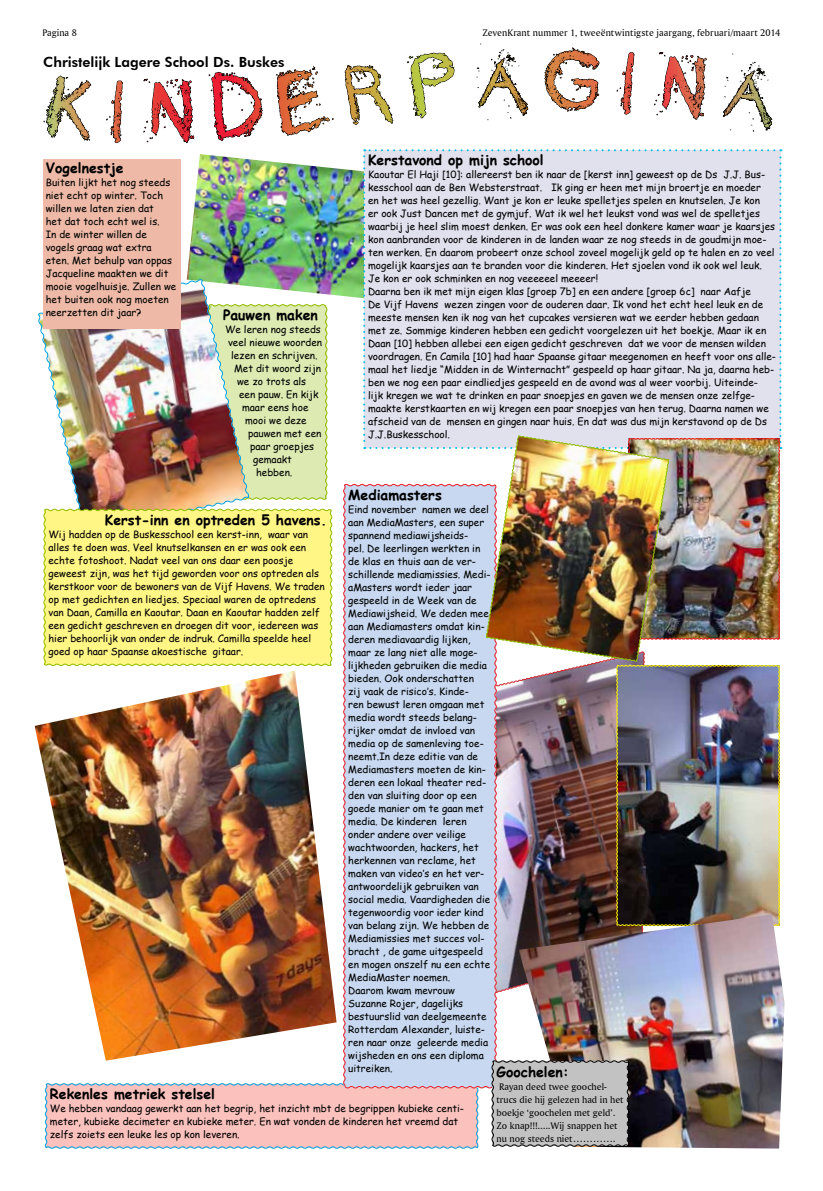
<style>
.page{position:relative;width:823px;height:1191px;background:#fff}
.page>*{position:absolute;margin:0;border:0;box-sizing:border-box;transform-origin:0 0}
.t1{font:700 14px "Comic Sans MS";color:#000}
.t2{font:800 14px "Futura BT";color:#000}
.t3{font:10px/13px "Comic Sans MS";color:#000}
.t4{font:10px/13px "Amerigo BT Roman A";color:#000}
</style>
<div class="page">
<img style="left:187px;top:154px;width:176px;height:144px">
<div style="left:249px;top:304px;width:79px;height:196px;background:#ddebb3"></div>
<img style="left:38px;top:279px;width:211px;height:229px">
<div style="left:43px;top:159px;width:138px;height:170px;background:#eebaa7"></div>
<svg style="left:44px;top:1083px;width:434px;height:66px;background:#f1c1bf"></svg>
<svg style="left:363px;top:149px;width:418px;height:491px;background:#d3d0d9"></svg>
<img style="left:497px;top:661px;width:147px;height:332px">
<img style="left:616px;top:665px;width:163px;height:249px">
<img style="left:518px;top:914px;width:266px;height:234px">
<div style="left:342px;top:483px;width:155px;height:606px;background:#c7d8f0"></div>
<img style="left:486px;top:435px;width:182px;height:226px">
<img style="left:35px;top:670px;width:301px;height:390px">
<div style="left:43px;top:508px;width:289px;height:158px;background:#fff685"></div>
<svg style="left:490px;top:1059px;width:139px;height:88px;background:#bab9b9"></svg>
<svg style="left:43px;top:75px;width:49px;height:66px"></svg>
<svg style="left:106px;top:80px;width:17px;height:64px"></svg>
<svg style="left:143px;top:78px;width:52px;height:66px"></svg>
<svg style="left:208px;top:71px;width:55px;height:70px"></svg>
<svg style="left:276px;top:65px;width:58px;height:71px"></svg>
<svg style="left:344px;top:64px;width:49px;height:61px"></svg>
<svg style="left:407px;top:52px;width:48px;height:67px"></svg>
<svg style="left:476px;top:43px;width:52px;height:78px"></svg>
<svg style="left:544px;top:47px;width:56px;height:65px"></svg>
<svg style="left:616px;top:51px;width:91px;height:69px"></svg>
<svg style="left:722px;top:53px;width:51px;height:79px"></svg>
<p class="t4" style="left:43px;top:26px;width:36px">Pagina 8</p>
<p class="t4" style="left:482px;top:26px;width:299px">ZevenKrant nummer 1, tweeëntwintigste jaargang, februari/maart 2014</p>
<h1 class="t2" style="left:43px;top:54px;width:242px">Christelijk Lagere School Ds. Buskes</h1>
<h1 class="t1" style="left:46px;top:158px;width:79px">Vogelnestje</h1>
<p class="t3" style="left:46px;top:176px;width:132px">Buiten lijkt het nog steeds niet echt op winter. Toch willen we laten zien dat<br>het dat toch echt wel is.<br>In de winter willen de vogels graag wat extra eten. Met behulp van oppas<br>Jacqueline maakten we dit mooie vogelhuisje. Zullen we het buiten ook nog moeten neerzetten dit jaar?</p>
<h1 class="t1" style="left:223px;top:305px;width:96px">Pauwen maken</h1>
<p class="t3" style="left:225px;top:323px;width:97px">We leren nog steeds</p>
<p class="t3" style="left:228px;top:336px;width:95px">veel nieuwe woorden</p>
<p class="t3" style="left:231px;top:349px;width:88px">lezen en schrijven.</p>
<p class="t3" style="left:234px;top:362px;width:88px">Met dit woord zijn</p>
<p class="t3" style="left:237px;top:375px;width:71px">we zo trots als</p>
<p class="t3" style="left:239px;top:388px;width:81px">een pauw. En kijk</p>
<p class="t3" style="left:242px;top:401px;width:68px">maar eens hoe</p>
<p class="t3" style="left:245px;top:414px;width:63px">mooi we deze</p>
<p class="t3" style="left:248px;top:427px;width:75px">pauwen met een</p>
<p class="t3" style="left:250px;top:440px;width:65px">paar groepjes</p>
<p class="t3" style="left:253px;top:453px;width:40px">gemaakt</p>
<p class="t3" style="left:256px;top:466px;width:38px">hebben.</p>
<h1 class="t1" style="left:368px;top:150px;width:177px">Kerstavond op mijn school</h1>
<p class="t3" style="left:368px;top:168px;width:409px">Kaoutar El Haji [10]: allereerst ben ik naar de [kerst inn] geweest op de Ds J.J. Bus&shy;kesschool aan de Ben Websterstraat. Ik ging er heen met mijn broertje en moeder<br>en het was heel gezellig. Want je kon er leuke spelletjes spelen en knutselen. Je kon<br>er ook Just Dancen met de gymjuf. Wat ik wel het leukst vond was wel de spelletjes waarbij je heel slim moest denken. Er was ook een heel donkere kamer waar je kaarsjes kon aanbranden voor de kinderen in de landen waar ze nog steeds in de goudmijn moe&shy;ten werken. En daarom probeert onze school zoveel mogelijk geld op te halen en zo veel mogelijk kaarsjes aan te branden voor die kinderen. Het sjoelen vond ik ook wel leuk.<br>Je kon er ook schminken en nog veeeeeel meeeer!<br>Daarna ben ik met mijn eigen klas [groep 7b] en een andere [groep 6c] naar Aafje<br>De Vijf Havens wezen zingen voor de ouderen daar. Ik vond het echt heel leuk en de meeste mensen ken ik nog van het cupcakes versieren wat we eerder hebben gedaan met ze. Sommige kinderen hebben een gedicht voorgelezen uit het boekje. Maar ik en Daan [10] hebben allebei een eigen gedicht geschreven dat we voor de mensen wilden voordragen. En Camila [10] had haar Spaanse gitaar meegenomen en heeft voor ons alle&shy;maal het liedje “Midden in de Winternacht” gespeeld op haar gitaar. Na ja, daarna heb&shy;ben we nog een paar eindliedjes gespeeld en de avond was al weer voorbij. Uiteinde-<br>lijk kregen we wat te drinken en paar snoepjes en gaven we de mensen onze zelfge&shy;maakte kerstkaarten en wij kregen een paar snoepjes van hen terug. Daarna namen we afscheid van de mensen en gingen naar huis. En dat was dus mijn kerstavond op de Ds J.J.Buskesschool.</p>
<h1 class="t1" style="left:348px;top:485px;width:95px">Mediamasters</h1>
<p class="t3" style="left:348px;top:503px;width:144px">Eind november namen we deel aan MediaMasters, een super spannend mediawijsheids-<br>pel. De leerlingen werkten in de klas en thuis aan de ver&shy;schillende mediamissies. Medi&shy;aMasters wordt ieder jaar gespeeld in de Week van de<br>Mediawijsheid. We deden mee aan Mediamasters omdat kin&shy;deren mediavaardig lijken, maar ze lang niet alle moge&shy;lijkheden gebruiken die media bieden. Ook onderschatten<br>zij vaak de risico’s. Kinde-<br>ren bewust leren omgaan met media wordt steeds belang&shy;rijker omdat de invloed van media op de samenleving toe&shy;neemt.In deze editie van de<br>Mediamasters moeten de kin&shy;deren een lokaal theater red&shy;den van sluiting door op een goede manier om te gaan met media. De kinderen leren onder andere over veilige wachtwoorden, hackers, het herkennen van reclame, het maken van video’s en het ver&shy;antwoordelijk gebruiken van social media. Vaardigheden die tegenwoordig voor ieder kind van belang zijn. We hebben de<br>Mediamissies met succes vol&shy;bracht , de game uitgespeeld en mogen onszelf nu een echte<br>MediaMaster noemen.<br>Daarom kwam mevrouw<br>Suzanne Rojer, dagelijks bestuurslid van deelgemeente<br>Rotterdam Alexander, luiste&shy;ren naar onze geleerde media wijsheden en ons een diploma uitreiken.</p>
<h1 class="t1" style="left:105px;top:509px;width:223px">Kerst-inn en optreden 5 havens.</h1>
<p class="t3" style="left:48px;top:527px;width:278px">Wij hadden op de Buskesschool een kerst-inn, waar van alles te doen was. Veel knutselkansen en er was ook een echte fotoshoot. Nadat veel van ons daar een poosje geweest zijn, was het tijd geworden voor ons optreden als kerstkoor voor de bewoners van de Vijf Havens. We traden op met gedichten en liedjes. Speciaal waren de optredens van Daan, Camilla en Kaoutar. Daan en Kaoutar hadden zelf een gedicht geschreven en droegen dit voor, iedereen was hier behoorlijk van onder de indruk. Camilla speelde heel goed op haar Spaanse akoestische gitaar.</p>
<h1 class="t1" style="left:496px;top:1061px;width:74px">Goochelen:</h1>
<p class="t4" style="left:496px;top:1079px;width:128px">Rayan deed twee goochel&shy;trucs die hij gelezen had in het boekje ‘goochelen met geld’.<br>Zo knap!!!.....Wij snappen het nu nog steeds niet………….</p>
<h1 class="t1" style="left:50px;top:1084px;width:167px">Rekenles metriek stelsel</h1>
<p class="t3" style="left:50px;top:1102px;width:415px">We hebben vandaag gewerkt aan het begrip, het inzicht mbt de begrippen kubieke centi&shy;meter, kubieke decimeter en kubieke meter. En wat vonden de kinderen het vreemd dat zelfs zoiets een leuke les op kon leveren.</p>
</div>
